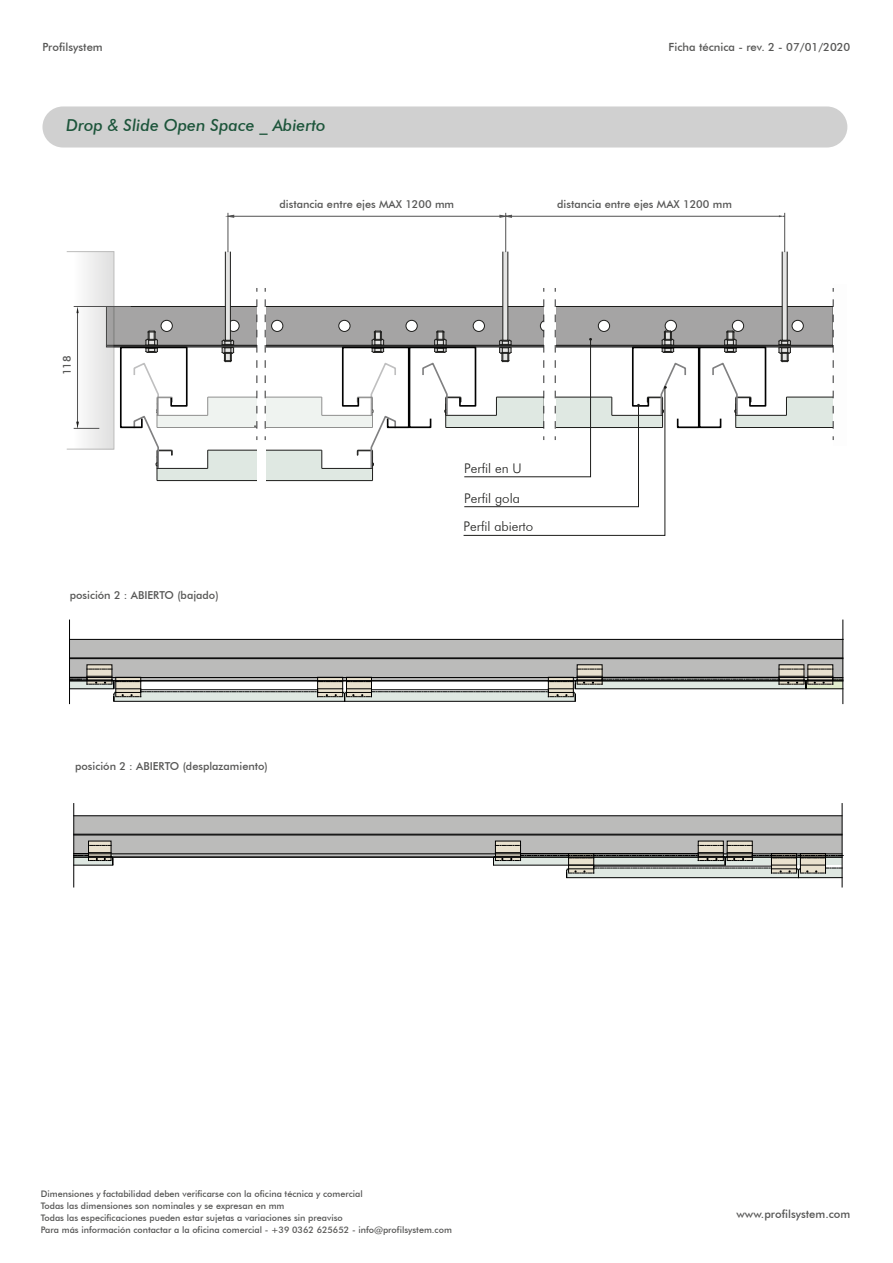
<style>
.page{position:relative;width:893px;height:1263px;background:#fff}
.page>*{position:absolute;margin:0;border:0;box-sizing:border-box;transform-origin:0 0}
.t1{font:italic 500 16.5px "Futura BT";color:#1d553b}
.t2{font:300 13.35px/28.7px "Futura BT";color:#1d1d1b}
.t3{font:500 11.25px "Futura BT";color:#575756}
.t4{font:500 10.95px "Futura BT";color:#575756}
.t5{font:500 9px/12px "Futura BT";color:#575756}
</style>
<div class="page">
<div style="left:42px;top:106px;width:805px;height:42px;background:#d0d0d0;border-radius:21px"></div>
<div style="left:106px;top:345px;width:727px;height:2px;background:#808081;border:1px solid #0b0b0c"></div>
<svg style="left:225px;top:251px;width:6px;height:48px"></svg>
<svg style="left:503px;top:251px;width:5px;height:48px"></svg>
<svg style="left:782px;top:251px;width:5px;height:48px"></svg>
<svg style="left:73px;top:253px;width:39px;height:195px"></svg>
<svg style="left:119px;top:299px;width:715px;height:237px"></svg>
<hr style="left:74px;top:306px;width:56px;height:1px;background:#515151">
<hr style="left:77px;top:313px;width:1px;height:109px;background:#515151">
<svg style="left:76px;top:307px;width:3px;height:6px"></svg>
<svg style="left:74px;top:422px;width:25px;height:7px"></svg>
<hr style="left:228px;top:213px;width:1px;height:39px;background:#515151">
<hr style="left:505px;top:213px;width:1px;height:39px;background:#515151">
<hr style="left:234px;top:216px;width:266px;height:1px;background:#515151">
<svg style="left:227px;top:215px;width:7px;height:2px"></svg>
<hr style="left:784px;top:213px;width:1px;height:39px;background:#515151">
<hr style="left:511px;top:216px;width:268px;height:1px;background:#515151">
<svg style="left:500px;top:215px;width:12px;height:2px"></svg>
<svg style="left:70px;top:640px;width:773px;height:36px;background:#b5b5b4"></svg>
<div style="left:74px;top:816px;width:768px;height:41px;background:#bbbbba"></div>
<div style="left:89px;top:841px;width:22px;height:20px;background:#e9e1ce"></div>
<div style="left:698px;top:841px;width:26px;height:20px;background:#e9e1ce"></div>
<div style="left:495px;top:841px;width:26px;height:20px;background:#e9e1ce"></div>
<div style="left:727px;top:841px;width:25px;height:20px;background:#e9e1ce"></div>
<svg style="left:89px;top:667px;width:21px;height:9px"></svg>
<svg style="left:810px;top:667px;width:21px;height:9px"></svg>
<svg style="left:781px;top:667px;width:21px;height:9px"></svg>
<svg style="left:579px;top:667px;width:21px;height:9px"></svg>
<svg style="left:579px;top:669px;width:21px;height:1px"></svg>
<svg style="left:779px;top:669px;width:52px;height:1px"></svg>
<hr style="left:70px;top:639px;width:773px;height:1px;background:#000">
<hr style="left:70px;top:658px;width:773px;height:1px;background:#000">
<hr style="left:69px;top:620px;width:1px;height:84px;background:#000">
<svg style="left:89px;top:669px;width:21px;height:1px"></svg>
<hr style="left:843px;top:639px;width:1px;height:65px;background:#000">
<svg style="left:843px;top:620px;width:1px;height:19px"></svg>
<hr style="left:345px;top:701px;width:230px;height:1px;background:#000">
<hr style="left:114px;top:701px;width:231px;height:1px;background:#000">
<svg style="left:70px;top:676px;width:773px;height:25px"></svg>
<svg style="left:497px;top:845px;width:22px;height:1px"></svg>
<div style="left:495px;top:841px;width:26px;height:15px;border:1px solid #000"></div>
<svg style="left:698px;top:845px;width:55px;height:1px"></svg>
<hr style="left:74px;top:865px;width:39px;height:1px;background:#000">
<hr style="left:74px;top:815px;width:768px;height:1px;background:#000">
<hr style="left:74px;top:835px;width:768px;height:1px;background:#000">
<hr style="left:74px;top:834px;width:768px;height:1px;background:#000">
<hr style="left:74px;top:857px;width:768px;height:1px;background:#000">
<hr style="left:74px;top:853px;width:768px;height:1px;background:#000">
<hr style="left:73px;top:803px;width:1px;height:84px;background:#000">
<svg style="left:90px;top:845px;width:19px;height:1px"></svg>
<div style="left:88px;top:841px;width:23px;height:15px;border:1px solid #000"></div>
<svg style="left:74px;top:852px;width:40px;height:13px"></svg>
<hr style="left:842px;top:803px;width:1px;height:84px;background:#000">
<svg style="left:493px;top:852px;width:350px;height:26px"></svg>
<hr style="left:798px;top:877px;width:44px;height:1px;background:#000">
<p class="t3" style="left:43px;top:40px;width:62px">Profilsystem</p>
<p class="t3" style="left:669px;top:40px;width:183px">Ficha técnica - rev. 2 - 07/01/2020</p>
<h1 class="t1" style="left:66px;top:115px;width:261px">Drop &amp; Slide Open Space _ Abierto</h1>
<p class="t4" style="left:60px;top:375px;width:21px;rotate:-90deg">118</p>
<p class="t4" style="left:70px;top:588px;width:150px">posición 2 : ABIERTO (bajado)</p>
<p class="t4" style="left:279px;top:198px;width:176px">distancia entre ejes MAX 1200 mm</p>
<p class="t4" style="left:557px;top:198px;width:176px">distancia entre ejes MAX 1200 mm</p>
<h2 class="t2" style="left:464px;top:453px;width:59px">Perfil en U</h2>
<h2 class="t2" style="left:464px;top:483px;width:71px">Perfil gola<br>Perfil abierto</h2>
<p class="t4" style="left:75px;top:759px;width:194px">posición 2 : ABIERTO (desplazamiento)</p>
<p class="t5" style="left:41px;top:1187px;width:413px">Dimensiones y factabilidad deben verificarse con la oficina técnica y comercial<br>Todas las dimensiones son nominales y se expresan en mm<br>Todas las especificaciones pueden estar sujetas a variaciones sin preaviso<br>Para más información contactar a la oficina comercial - +39 0362 625652 - info@profilsystem.com</p>
<p class="t3" style="left:736px;top:1207px;width:115px">www.profilsystem.com</p>
</div>
